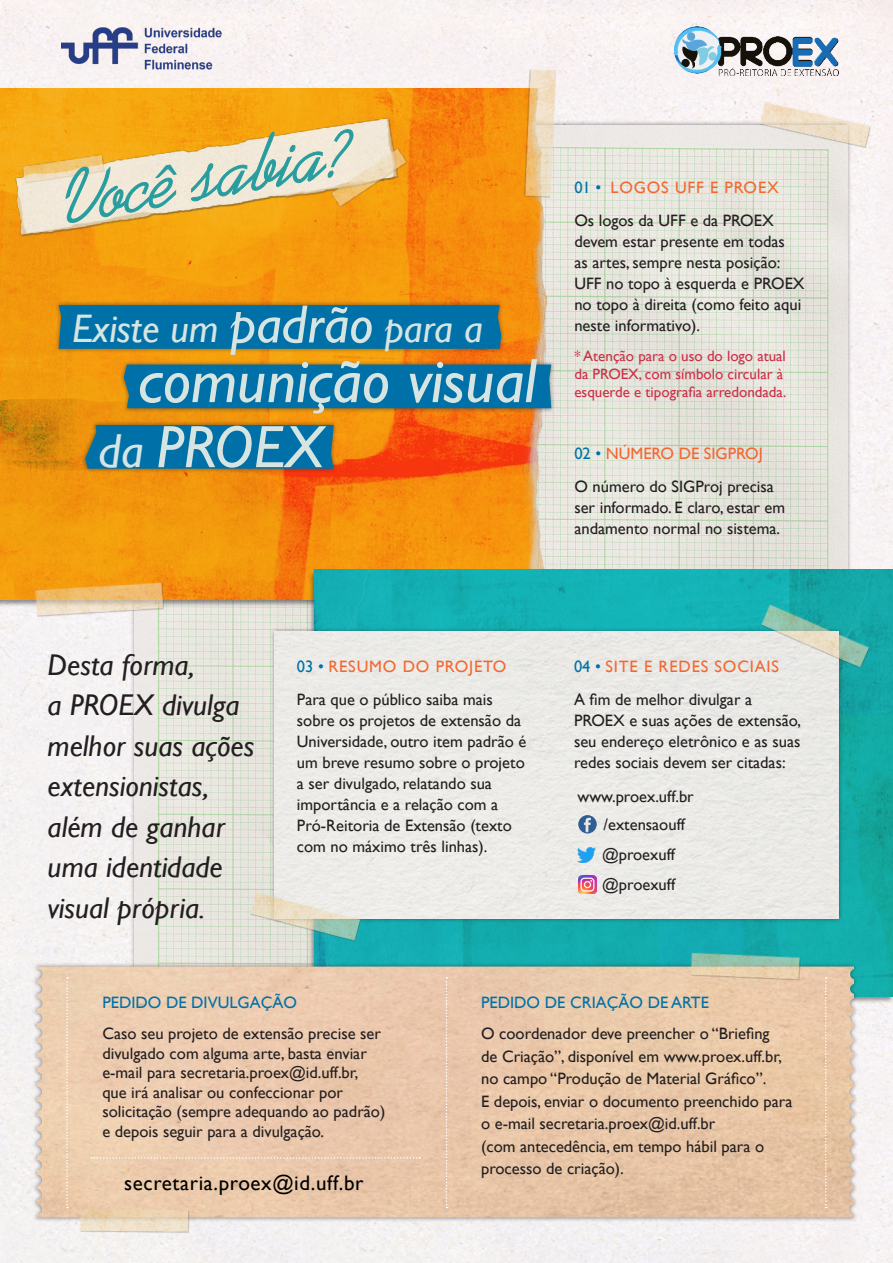
<style>
.page{position:relative;width:893px;height:1263px;background:#fff}
.page>*{position:absolute;margin:0;border:0;box-sizing:border-box;transform-origin:0 0}
.t1{font:italic 74.25px "Kaufmann BT";color:#289d9f}
.t2{font:italic 63px "Gill Sans";color:#d6e5e2}
.t3{font:italic 60px "Gill Sans";color:#d6e5e2}
.t4{font:italic 39.75px "Gill Sans";color:#d6e5e2}
.t5{font:italic 30px/40.5px "Gill Sans";color:#231f20}
.t6{font:21px "Gill Sans";letter-spacing:.03em;color:#000}
.t7{font:16.5px/21px "Gill Sans";color:#231f20}
.t8{font:16.5px "Gill Sans";letter-spacing:.05em;color:#f26830}
.t9{font:16.5px "Gill Sans";color:#0071a8}
.t10{font:16.5px "Gill Sans";color:#f26830}
.t11{font:15px/18px "Gill Sans";color:#cd2e46}
.s1{font-size:54px}
.s2{font-size:47.7px}
.s3{color:#0071a8}
</style>
<div class="page">
<img style="left:0;top:0;width:893px;height:1263px">
<img style="left:135px;top:125px;width:712px;height:837px">
<img style="left:0;top:88px;width:549px;height:511px">
<img style="left:315px;top:570px;width:578px;height:426px">
<div style="left:32px;top:962px;width:826px;height:260px;background:#231f20;opacity:.5"></div>
<img style="left:37px;top:966px;width:817px;height:251px">
<div style="left:270px;top:627px;width:573px;height:296px;background:#231f20;opacity:.5"></div>
<div style="left:275px;top:631px;width:564px;height:287px;background:#ebebe7"></div>
<svg style="left:66px;top:977px;width:2px;height:231px"></svg>
<svg style="left:446px;top:977px;width:1px;height:231px"></svg>
<svg style="left:91px;top:1157px;width:329px;height:2px"></svg>
<svg style="left:825px;top:977px;width:2px;height:231px"></svg>
<div style="left:55px;top:300px;width:451px;height:53px;background:#231f20;opacity:.5"></div>
<div style="left:59px;top:305px;width:442px;height:44px;background:#0071a8"></div>
<div style="left:120px;top:360px;width:436px;height:53px;background:#231f20;opacity:.5"></div>
<div style="left:124px;top:364px;width:427px;height:44px;background:#0071a8"></div>
<div style="left:81px;top:420px;width:257px;height:53px;background:#231f20;opacity:.5"></div>
<div style="left:85px;top:425px;width:249px;height:44px;background:#0071a8"></div>
<img style="left:0;top:107px;width:423px;height:151px">
<img style="left:516px;top:65px;width:46px;height:137px">
<img style="left:32px;top:579px;width:136px;height:41px">
<img style="left:76px;top:1203px;width:117px;height:35px">
<img style="left:687px;top:947px;width:117px;height:39px">
<img style="left:755px;top:96px;width:120px;height:58px">
<img style="left:756px;top:598px;width:118px;height:77px">
<img style="left:246px;top:886px;width:119px;height:62px">
<svg style="left:575px;top:812px;width:25px;height:25px"></svg>
<img style="left:578px;top:875px;width:18px;height:18px">
<img style="left:577px;top:847px;width:19px;height:15px">
<img style="left:673px;top:27px;width:166px;height:48px">
<img style="left:61px;top:27px;width:161px;height:46px">
<h1 class="t1" style="left:53px;top:157px;width:294px;rotate:-10deg">Você sabia?</h1>
<p class="t4" style="left:72px;top:306px;width:412px">Existe um <span class="s1">padrão</span> para a</p>
<p class="t2" style="left:138px;top:344px;width:399px">comunição visual</p>
<p class="t3" style="left:99px;top:412px;width:227px"><span class="s2">da</span> PROEX</p>
<p class="t8" style="left:574px;top:178px;width:206px"><span class="s3">01 •</span> LOGOS UFF E PROEX</p>
<p class="t7" style="left:574px;top:211px;width:212px">Os logos da UFF e da PROEX devem estar presente em todas</p>
<p class="t7" style="left:574px;top:253px;width:208px">as artes, sempre nesta posição:</p>
<p class="t7" style="left:574px;top:274px;width:232px">UFF no topo à esquerda e PROEX no topo à direita (como feito aqui neste informativo).</p>
<p class="t11" style="left:574px;top:348px;width:213px">* Atenção para o uso do logo atual da PROEX, com símbolo circular à esquerde e tipografia arredondada.</p>
<p class="t10" style="left:574px;top:444px;width:190px"><span class="s3">02 •</span> NÚMERO DE SIGPROJ</p>
<p class="t7" style="left:574px;top:476px;width:212px">O número do SIGProj precisa ser informado. E claro, estar em andamento normal no sistema.</p>
<p class="t5" style="left:48px;top:645px;width:148px">Desta forma,</p>
<p class="t5" style="left:48px;top:685px;width:194px">a PROEX divulga</p>
<p class="t5" style="left:48px;top:726px;width:208px">melhor suas ações</p>
<p class="t5" style="left:48px;top:766px;width:179px">extensionistas, além de ganhar uma identidade visual própria.</p>
<p class="t8" style="left:297px;top:657px;width:211px"><span class="s3">03 •</span> RESUMO DO PROJETO</p>
<p class="t7" style="left:297px;top:689px;width:231px">Para que o público saiba mais sobre os projetos de extensão da<br>Universidade, outro item padrão é um breve resumo sobre o projeto a ser divulgado, relatando sua importância e a relação com a</p>
<p class="t7" style="left:297px;top:815px;width:216px">Pró-Reitoria de Extensão (texto com no máximo três linhas).</p>
<p class="t8" style="left:574px;top:657px;width:207px"><span class="s3">04 •</span> SITE E REDES SOCIAIS</p>
<p class="t7" style="left:574px;top:689px;width:180px">A fim de melhor divulgar a</p>
<p class="t7" style="left:574px;top:710px;width:229px;text-align:justify">PROEX e suas ações de extensão, seu endereço eletrônico e as suas redes sociais devem ser citadas:</p>
<p class="t7" style="left:577px;top:786px;width:118px">www.proex.uff.br</p>
<p class="t7" style="left:603px;top:814px;width:83px">/extensaouff</p>
<p class="t7" style="left:602px;top:844px;width:74px">@proexuff</p>
<p class="t7" style="left:602px;top:874px;width:74px">@proexuff</p>
<p class="t9" style="left:102px;top:992px;width:196px">PEDIDO DE DIVULGAÇÃO</p>
<p class="t9" style="left:481px;top:992px;width:229px">PEDIDO DE CRIAÇÃO DE ARTE</p>
<p class="t7" style="left:102px;top:1024px;width:280px;line-height:19.5px">Caso seu projeto de extensão precise ser divulgado com alguma arte, basta enviar e-mail para secretaria.proex@id.uff.br,</p>
<p class="t7" style="left:102px;top:1083px;width:285px;line-height:19.5px">que irá analisar ou confeccionar por solicitação (sempre adequando ao padrão) e depois seguir para a divulgação.</p>
<p class="t7" style="left:481px;top:1024px;width:290px">O coordenador deve preencher o “Briefing</p>
<p class="t7" style="left:481px;top:1046px;width:302px">de Criação”, disponível em www.proex.uff.br,</p>
<p class="t7" style="left:481px;top:1069px;width:287px">no campo “Produção de Material Gráfico”.</p>
<p class="t7" style="left:481px;top:1091px;width:313px">E depois, enviar o documento preenchido para</p>
<p class="t7" style="left:481px;top:1114px;width:236px">o e-mail secretaria.proex@id.uff.br</p>
<p class="t7" style="left:481px;top:1135px;width:284px;line-height:22.5px">(com antecedência, em tempo hábil para o processo de criação).</p>
<p class="t6" style="left:124px;top:1171px;width:241px">secretaria.proex@id.uff.br</p>
</div>
